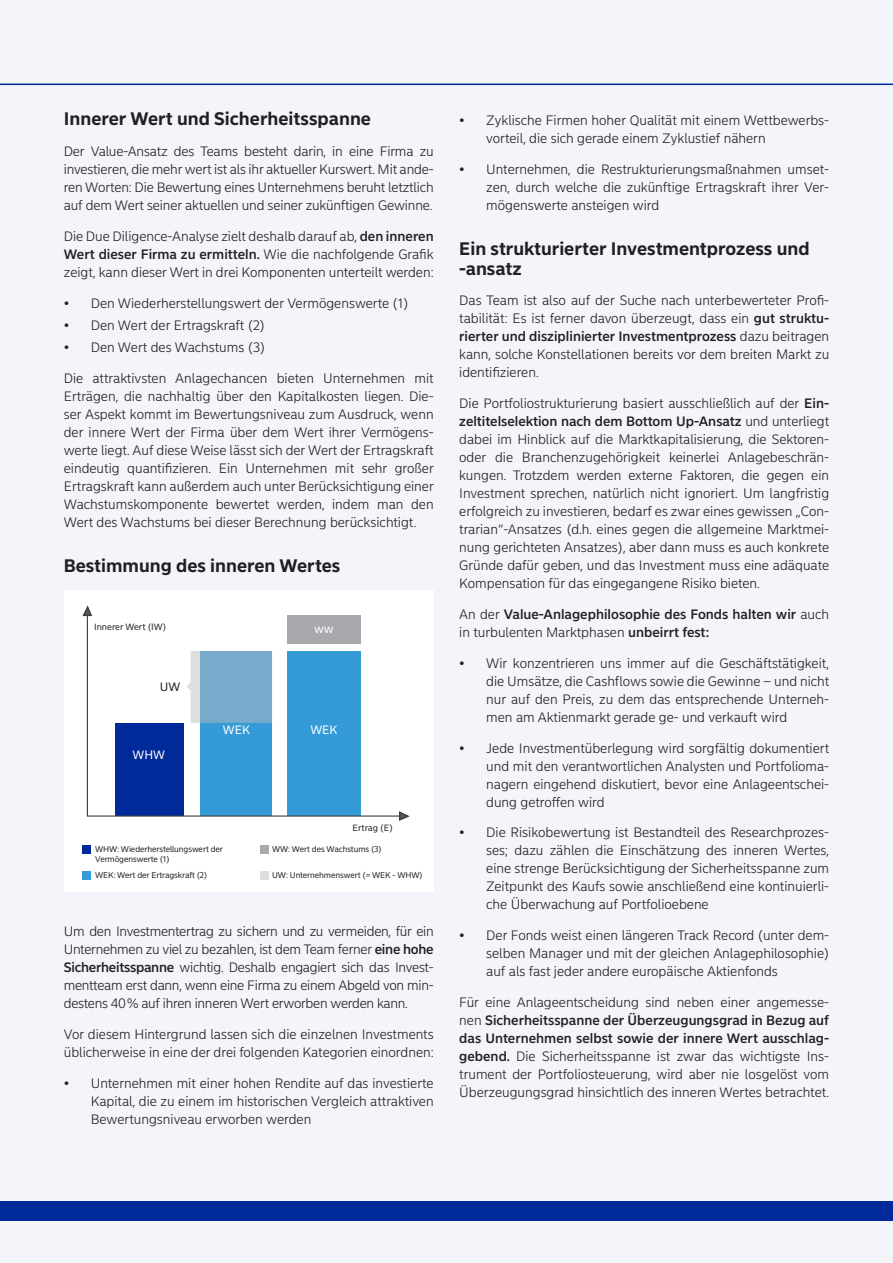
<style>
.page{position:relative;width:893px;height:1263px;background:#f3f5fa}
.page>*{position:absolute;margin:0;border:0;box-sizing:border-box;transform-origin:0 0}
.Headlines_Sans_Small{font:700 18px/19.5px "Nordea Sans Small";color:#231f20}
.body_text_Sans_Small{font:300 13.5px/18px "Nordea Sans Small";color:#231f20;text-align:justify}
.body_text_Sans_Small-2{font:500 13.5px/18px "Nordea Sans Small";color:#231f20}
.t1{font:12px "Nordea Sans Small";color:#fff}
.t2{font:12px "Nordea Sans Small";color:#231f20}
.t3{font:9px "Nordea Sans Small";color:#231f20}
.t4{font:8.25px/9.9px "Nordea Sans Small";letter-spacing:-.01em;color:#231f20}
.s1{font-weight:500}
.s2{font-weight:300}
</style>
<div class="page">
<hr style="left:0;top:84px;width:893px;height:1px;background:#002a9a">
<div style="left:0;top:1201px;width:893px;height:19px;background:#002a9a"></div>
<div style="left:64px;top:590px;width:370px;height:302px;background:#fff"></div>
<div style="left:115px;top:723px;width:68px;height:93px;background:#002a9a"></div>
<div style="left:201px;top:651px;width:71px;height:165px;background:#359bd6"></div>
<div style="left:287px;top:651px;width:74px;height:165px;background:#359bd6"></div>
<div style="left:287px;top:615px;width:74px;height:29px;background:#a8a9ad"></div>
<hr style="left:87px;top:615px;width:1px;height:201px;background:#3e3e3f">
<hr style="left:87px;top:815px;width:314px;height:2px;background:#3e3e3f">
<svg style="left:82px;top:605px;width:10px;height:12px"></svg>
<svg style="left:398px;top:811px;width:12px;height:10px"></svg>
<svg style="left:186px;top:651px;width:86px;height:72px"></svg>
<div style="left:82px;top:845px;width:9px;height:8px;background:#002a9a"></div>
<div style="left:82px;top:871px;width:9px;height:9px;background:#359bd6"></div>
<div style="left:260px;top:845px;width:8px;height:8px;background:#a8a9ad"></div>
<div style="left:260px;top:871px;width:8px;height:9px;background:#dddedf"></div>
<p class="Headlines_Sans_Small" style="left:64px;top:109px;width:309px">Innerer Wert und Sicherheitsspanne</p>
<p class="body_text_Sans_Small" style="left:64px;top:143px;width:371px">Der Value-Ansatz des Teams besteht darin, in eine Firma zu investieren, die mehr wert ist als ihr aktueller Kurswert. Mit ande&shy;ren Worten: Die Bewertung eines Unternehmens beruht letztlich auf dem Wert seiner aktuellen und seiner zukünftigen Gewinne.</p>
<p class="body_text_Sans_Small" style="left:64px;top:227px;width:371px">Die Due Diligence-Analyse zielt deshalb darauf ab, <span class="s1">den inneren Wert dieser Firma zu ermitteln.</span> Wie die nachfolgende Grafik zeigt, kann dieser Wert in drei Komponenten unterteilt werden:</p>
<p class="body_text_Sans_Small" style="left:64px;top:294px;width:346px">• Den Wiederherstellungswert der Vermögenswerte (1)</p>
<p class="body_text_Sans_Small" style="left:64px;top:316px;width:203px">• Den Wert der Ertragskraft (2)</p>
<p class="body_text_Sans_Small" style="left:64px;top:339px;width:203px">• Den Wert des Wachstums (3)</p>
<p class="body_text_Sans_Small" style="left:64px;top:369px;width:371px">Die attraktivsten Anlagechancen bieten Unternehmen mit Erträgen, die nachhaltig über den Kapitalkosten liegen. Die&shy;ser Aspekt kommt im Bewertungsniveau zum Ausdruck, wenn der innere Wert der Firma über dem Wert ihrer Vermögens&shy;werte liegt. Auf diese Weise lässt sich der Wert der Ertragskraft eindeutig quantifizieren. Ein Unternehmen mit sehr großer Ertragskraft kann außerdem auch unter Berücksichtigung einer Wachstumskomponente bewertet werden, indem man den Wert des Wachstums bei dieser Berechnung berücksichtigt.</p>
<p class="Headlines_Sans_Small" style="left:64px;top:556px;width:278px">Bestimmung des inneren Wertes</p>
<p class="t3" style="left:94px;top:621px;width:74px">Innerer Wert (IW)</p>
<p class="t2" style="left:160px;top:679px;width:22px">UW</p>
<p class="t1" style="left:132px;top:748px;width:34px">WHW</p>
<p class="t1" style="left:223px;top:722px;width:29px">WEK</p>
<p class="t1" style="left:314px;top:621px;width:21px">ww</p>
<p class="t1" style="left:310px;top:722px;width:29px">WEK</p>
<p class="t4" style="left:95px;top:844px;width:129px">WHW: Wiederherstellungswert der<br>Vermögenswerte (1)</p>
<p class="t4" style="left:95px;top:870px;width:114px">WEK: Wert der Ertragskraft (2)</p>
<p class="t3" style="left:353px;top:823px;width:42px">Ertrag (E)</p>
<p class="t4" style="left:272px;top:844px;width:111px">WW: Wert des Wachstums (3)</p>
<p class="t4" style="left:272px;top:870px;width:152px">UW: Unternehmenswert (= WEK - WHW)</p>
<p class="body_text_Sans_Small" style="left:64px;top:923px;width:371px">Um den Investmentertrag zu sichern und zu vermeiden, für ein Unternehmen zu viel zu bezahlen, ist dem Team ferner <span class="s1">eine hohe Sicherheitsspanne</span> wichtig. Deshalb engagiert sich das Invest&shy;mentteam erst dann, wenn eine Firma zu einem Abgeld von min&shy;destens 40% auf ihren inneren Wert erworben werden kann.</p>
<p class="body_text_Sans_Small" style="left:64px;top:1025px;width:371px">Vor diesem Hintergrund lassen sich die einzelnen Investments üblicherweise in eine der drei folgenden Kategorien einordnen:</p>
<p class="body_text_Sans_Small" style="left:91px;top:1074px;width:344px;text-indent:-27px">• Unternehmen mit einer hohen Rendite auf das investierte Kapital, die zu einem im historischen Vergleich attraktiven Bewertungsniveau erworben werden</p>
<p class="body_text_Sans_Small" style="left:486px;top:112px;width:344px;text-indent:-27px">• Zyklische Firmen hoher Qualität mit einem Wettbewerbs&shy;vorteil, die sich gerade einem Zyklustief nähern</p>
<p class="body_text_Sans_Small" style="left:486px;top:161px;width:344px;text-indent:-27px">• Unternehmen, die Restrukturierungsmaßnahmen umset&shy;zen, durch welche die zukünftige Ertragskraft ihrer Ver&shy;mögenswerte ansteigen wird</p>
<p class="Headlines_Sans_Small" style="left:459px;top:239px;width:352px">Ein strukturierter Investmentprozess und -ansatz</p>
<p class="body_text_Sans_Small" style="left:459px;top:292px;width:371px">Das Team ist also auf der Suche nach unterbewerteter Profi&shy;tabilität: Es ist ferner davon überzeugt, dass ein <span class="s1">gut struktu&shy;rierter und disziplinierter Investmentprozess</span> dazu beitragen kann, solche Konstellationen bereits vor dem breiten Markt zu identifizieren.</p>
<p class="body_text_Sans_Small" style="left:459px;top:395px;width:371px">Die Portfoliostrukturierung basiert ausschließlich auf der <span class="s1">Ein&shy;zeltitelselektion nach dem Bottom Up-Ansatz</span> und unterliegt dabei im Hinblick auf die Marktkapitalisierung, die Sektoren&shy;oder die Branchenzugehörigkeit keinerlei Anlagebeschrän&shy;kungen. Trotzdem werden externe Faktoren, die gegen ein Investment sprechen, natürlich nicht ignoriert. Um langfristig erfolgreich zu investieren, bedarf es zwar eines gewissen „Con&shy;trarian“-Ansatzes (d.h. eines gegen die allgemeine Marktmei&shy;nung gerichteten Ansatzes), aber dann muss es auch konkrete Gründe dafür geben, und das Investment muss eine adäquate Kompensation für das eingegangene Risiko bieten.</p>
<p class="body_text_Sans_Small-2" style="left:459px;top:605px;width:371px"><span class="s2">An der</span> Value-Anlagephilosophie des Fonds halten wir <span class="s2">auch in turbulenten Marktphasen</span> unbeirrt fest:</p>
<p class="body_text_Sans_Small" style="left:486px;top:654px;width:344px;text-indent:-27px">• Wir konzentrieren uns immer auf die Geschäftstätigkeit, die Umsätze, die Cashflows sowie die Gewinne – und nicht nur auf den Preis, zu dem das entsprechende Unterneh&shy;men am Aktienmarkt gerade ge- und verkauft wird</p>
<p class="body_text_Sans_Small" style="left:486px;top:739px;width:344px;text-indent:-27px">• Jede Investmentüberlegung wird sorgfältig dokumentiert und mit den verantwortlichen Analysten und Portfolioma&shy;nagern eingehend diskutiert, bevor eine Anlageentschei&shy;dung getroffen wird</p>
<p class="body_text_Sans_Small" style="left:486px;top:824px;width:344px;text-indent:-27px">• Die Risikobewertung ist Bestandteil des Researchprozes&shy;ses; dazu zählen die Einschätzung des inneren Wertes, eine strenge Berücksichtigung der Sicherheitsspanne zum Zeitpunkt des Kaufs sowie anschließend eine kontinuierli&shy;che Überwachung auf Portfolioebene</p>
<p class="body_text_Sans_Small" style="left:486px;top:926px;width:344px;text-indent:-27px">• Der Fonds weist einen längeren Track Record (unter dem&shy;selben Manager und mit der gleichen Anlagephilosophie) auf als fast jeder andere europäische Aktienfonds</p>
<p class="body_text_Sans_Small" style="left:459px;top:993px;width:371px">Für eine Anlageentscheidung sind neben einer angemesse&shy;nen <span class="s1">Sicherheitsspanne der Überzeugungsgrad in Bezug auf das Unternehmen selbst sowie der innere Wert ausschlag&shy;gebend.</span> Die Sicherheitsspanne ist zwar das wichtigste Ins&shy;trument der Portfoliosteuerung, wird aber nie losgelöst vom Überzeugungsgrad hinsichtlich des inneren Wertes betrachtet.</p>
</div>
